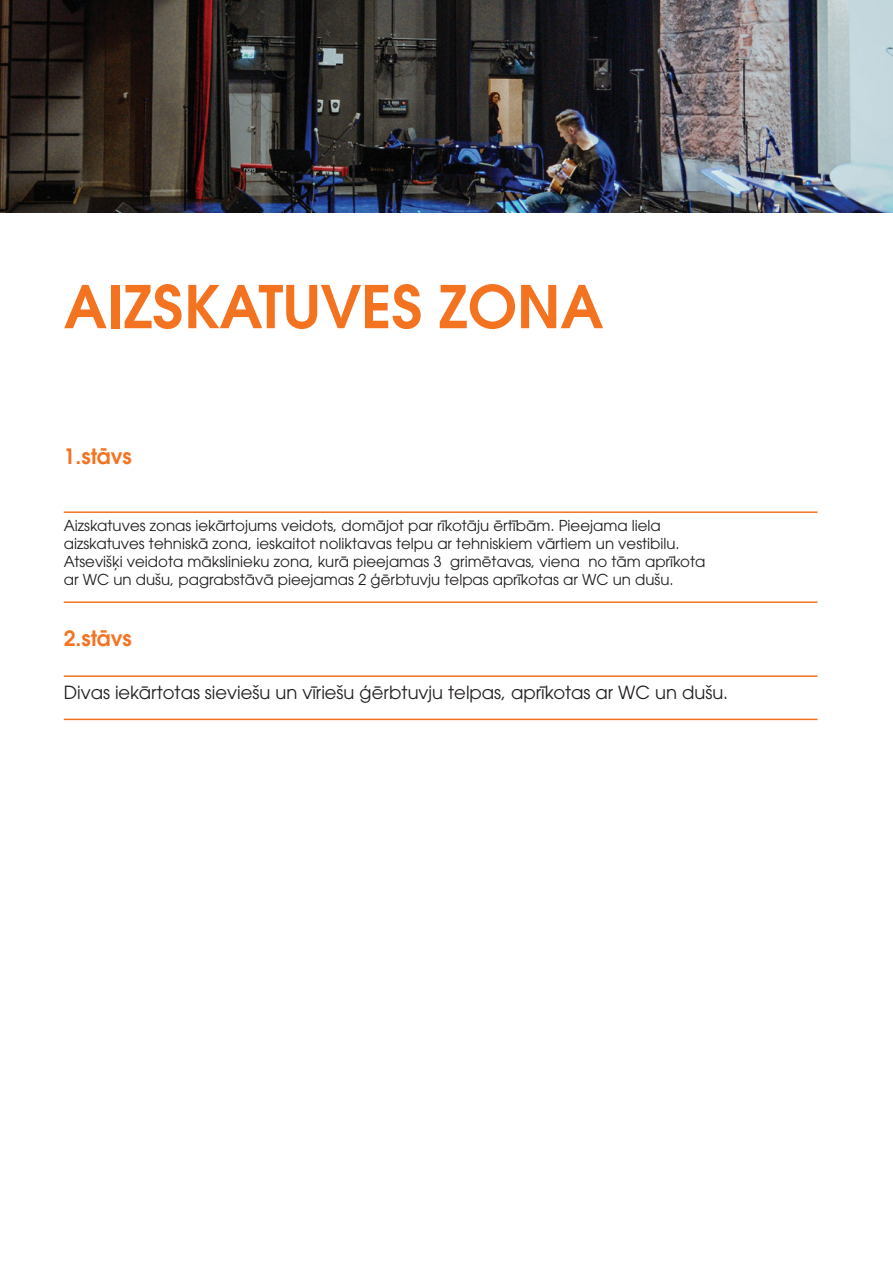
<style>
.page{position:relative;width:893px;height:1263px;background:#fff}
.page>*{position:absolute;margin:0;border:0;box-sizing:border-box;transform-origin:0 0}
.t1{font:600 58.5px "ITC Avant Garde Pro";color:#f47321}
.t2{font:600 21px "ITC Avant Garde Pro";color:#f47321}
.t3{font:18px "ITC Avant Garde Pro";color:#231f20}
.t4{font:15px/18px "ITC Avant Garde Pro";color:#231f20}
</style>
<div class="page">
<hr style="left:64px;top:511px;width:753px;height:2px;background:#f47321">
<hr style="left:64px;top:601px;width:753px;height:2px;background:#f47321">
<hr style="left:64px;top:675px;width:753px;height:2px;background:#f47321">
<hr style="left:64px;top:719px;width:753px;height:1px;background:#f47321">
<img style="left:0;top:0;width:893px;height:213px">
<h1 class="t1" style="left:64px;top:268px;width:541px">AIZSKATUVES ZONA</h1>
<h2 class="t2" style="left:64px;top:443px;width:70px">1.stāvs</h2>
<p class="t4" style="left:64px;top:516px;width:643px">Aizskatuves zonas iekārtojums veidots, domājot par rīkotāju ērtībām. Pieejama liela aizskatuves tehniskā zona, ieskaitot noliktavas telpu ar tehniskiem vārtiem un vestibilu.<br>Atsevišķi veidota mākslinieku zona, kurā pieejamas 3 grimētavas, viena no tām aprīkota ar WC un dušu, pagrabstāvā pieejamas 2 ģērbtuvju telpas aprīkotas ar WC un dušu.</p>
<h2 class="t2" style="left:64px;top:625px;width:70px">2.stāvs</h2>
<p class="t3" style="left:64px;top:681px;width:666px">Divas iekārtotas sieviešu un vīriešu ģērbtuvju telpas, aprīkotas ar WC un dušu.</p>
</div>
